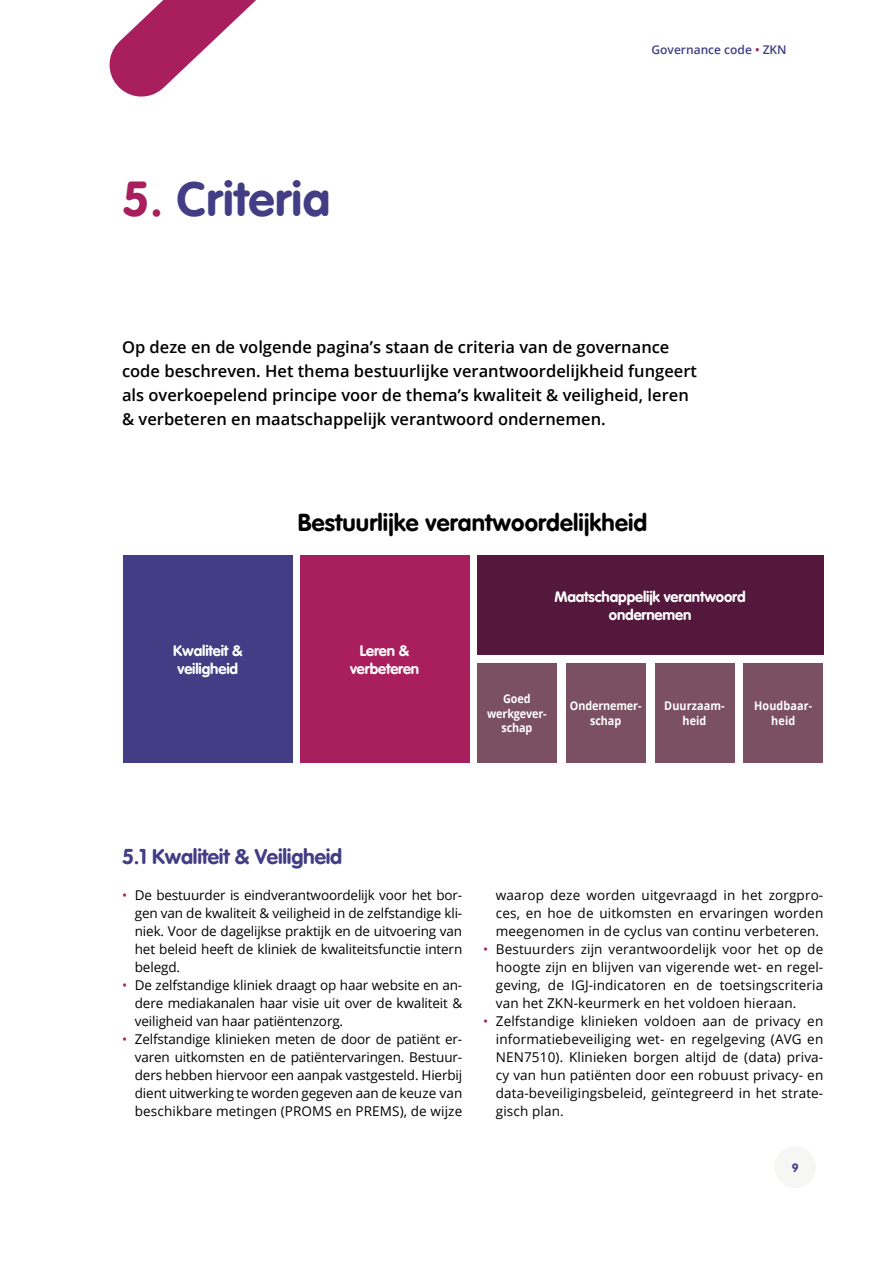
<style>
.page{position:relative;width:893px;height:1263px;background:#fff}
.page>*{position:absolute;margin:0;border:0;box-sizing:border-box;transform-origin:0 0}
.t1{font:48px "VAG Rounded Bold";letter-spacing:.01em;color:#423d84}
.t2{font:24px "VAG Rounded Bold";letter-spacing:.005em;color:#000}
.t3{font:21px "VAG Rounded Bold";letter-spacing:-.01em;color:#423d84}
.t4{font:600 16.5px/24px "Open Sans";color:#000}
.t5{font:15px/18px "VAG Rounded Bold";letter-spacing:-.01em;color:#fff;text-align:center}
.t6{font:13.5px/18px "Open Sans";letter-spacing:.01em;color:#000;text-align:justify}
.t7{font:700 12px/14.4px "Open Sans";letter-spacing:-.01em;color:#fff;text-align:center;scale:.9 1}
.t8{font:700 12px/14.4px "Open Sans";letter-spacing:.01em;color:#fff;text-align:center;scale:.9 1}
.t9{font:600 12px "Open Sans";color:#423d84}
.t10{font:12px "VAG Rounded Bold";color:#423d84}
.s1{color:#a91f5d}
</style>
<div class="page">
<div style="left:774px;top:1146px;width:42px;height:42px;background:#f6f6f5;border-radius:50%"></div>
<svg style="left:109px;top:0;width:147px;height:97px"></svg>
<div style="left:123px;top:556px;width:170px;height:207px;background:#423d84"></div>
<div style="left:477px;top:663px;width:80px;height:100px;background:#7b5063"></div>
<div style="left:743px;top:663px;width:80px;height:100px;background:#7b5063"></div>
<div style="left:655px;top:663px;width:79px;height:100px;background:#7b5063"></div>
<div style="left:566px;top:663px;width:79px;height:100px;background:#7b5063"></div>
<div style="left:300px;top:556px;width:169px;height:207px;background:#a91f5d"></div>
<div style="left:477px;top:556px;width:346px;height:99px;background:#53183c"></div>
<h1 class="t1" style="left:122px;top:171px;width:210px"><span class="s1">5.</span> Criteria</h1>
<p class="t9" style="left:652px;top:41px;width:137px">Governance code <span class="s1">•</span> ZKN</p>
<p class="t4" style="left:122px;top:334px;width:576px">Op deze en de volgende pagina’s staan de criteria van de governance code beschreven. Het thema bestuurlijke verantwoordelijkheid fungeert als overkoepelend principe voor de thema’s kwaliteit &amp; veiligheid, leren &amp; verbeteren en maatschappelijk verantwoord ondernemen.</p>
<h2 class="t2" style="left:298px;top:508px;width:351px">Bestuurlijke verantwoordelijkheid</h2>
<p class="t5" style="left:173px;top:641px;width:71px;text-align:left">Kwaliteit &amp; veiligheid</p>
<p class="t5" style="left:350px;top:641px;width:71px">Leren &amp; verbeteren</p>
<p class="t5" style="left:554px;top:588px;width:193px">Maatschappelijk verantwoord ondernemen</p>
<p class="t7" style="left:487px;top:691px;width:68px">Goed werkgever&shy;schap</p>
<p class="t8" style="left:754px;top:698px;width:66px">Houdbaar&shy;heid</p>
<p class="t7" style="left:570px;top:698px;width:81px">Ondernemer&shy;schap</p>
<p class="t8" style="left:664px;top:698px;width:69px">Duurzaam&shy;heid</p>
<h3 class="t3" style="left:122px;top:844px;width:222px">5.1 Kwaliteit &amp; Veiligheid</h3>
<p class="t6" style="left:135px;top:886px;width:329px;text-indent:-13px"><span class="s1">•</span> De bestuurder is eindverantwoordelijk voor het bor&shy;gen van de kwaliteit &amp; veiligheid in de zelfstandige kli&shy;niek. Voor de dagelijkse praktijk en de uitvoering van het beleid heeft de kliniek de kwaliteitsfunctie intern belegd.</p>
<p class="t6" style="left:135px;top:976px;width:329px;text-indent:-13px"><span class="s1">•</span> De zelfstandige kliniek draagt op haar website en an&shy;dere mediakanalen haar visie uit over de kwaliteit &amp; veiligheid van haar patiëntenzorg.</p>
<p class="t6" style="left:135px;top:1030px;width:329px;text-indent:-13px"><span class="s1">•</span> Zelfstandige klinieken meten de door de patiënt er&shy;varen uitkomsten en de patiëntervaringen. Bestuur&shy;ders hebben hiervoor een aanpak vastgesteld. Hierbij dient uitwerking te worden gegeven aan de keuze van beschikbare metingen (PROMS en PREMS), de wijze</p>
<p class="t6" style="left:496px;top:886px;width:329px">waarop deze worden uitgevraagd in het zorgpro&shy;ces, en hoe de uitkomsten en ervaringen worden meegenomen in de cyclus van continu verbeteren.</p>
<p class="t6" style="left:496px;top:940px;width:329px;text-indent:-13px"><span class="s1">•</span> Bestuurders zijn verantwoordelijk voor het op de hoogte zijn en blijven van vigerende wet- en regel&shy;geving, de IGJ-indicatoren en de toetsingscriteria van het ZKN-keurmerk en het voldoen hieraan.</p>
<p class="t6" style="left:496px;top:1012px;width:329px;text-indent:-13px"><span class="s1">•</span> Zelfstandige klinieken voldoen aan de privacy en informatiebeveiliging wet- en regelgeving (AVG en NEN7510). Klinieken borgen altijd de (data) priva&shy;cy van hun patiënten door een robuust privacy- en data-beveiligingsbeleid, geïntegreerd in het strate&shy;gisch plan.</p>
<p class="t10" style="left:792px;top:1160px;width:8px">9</p>
</div>
